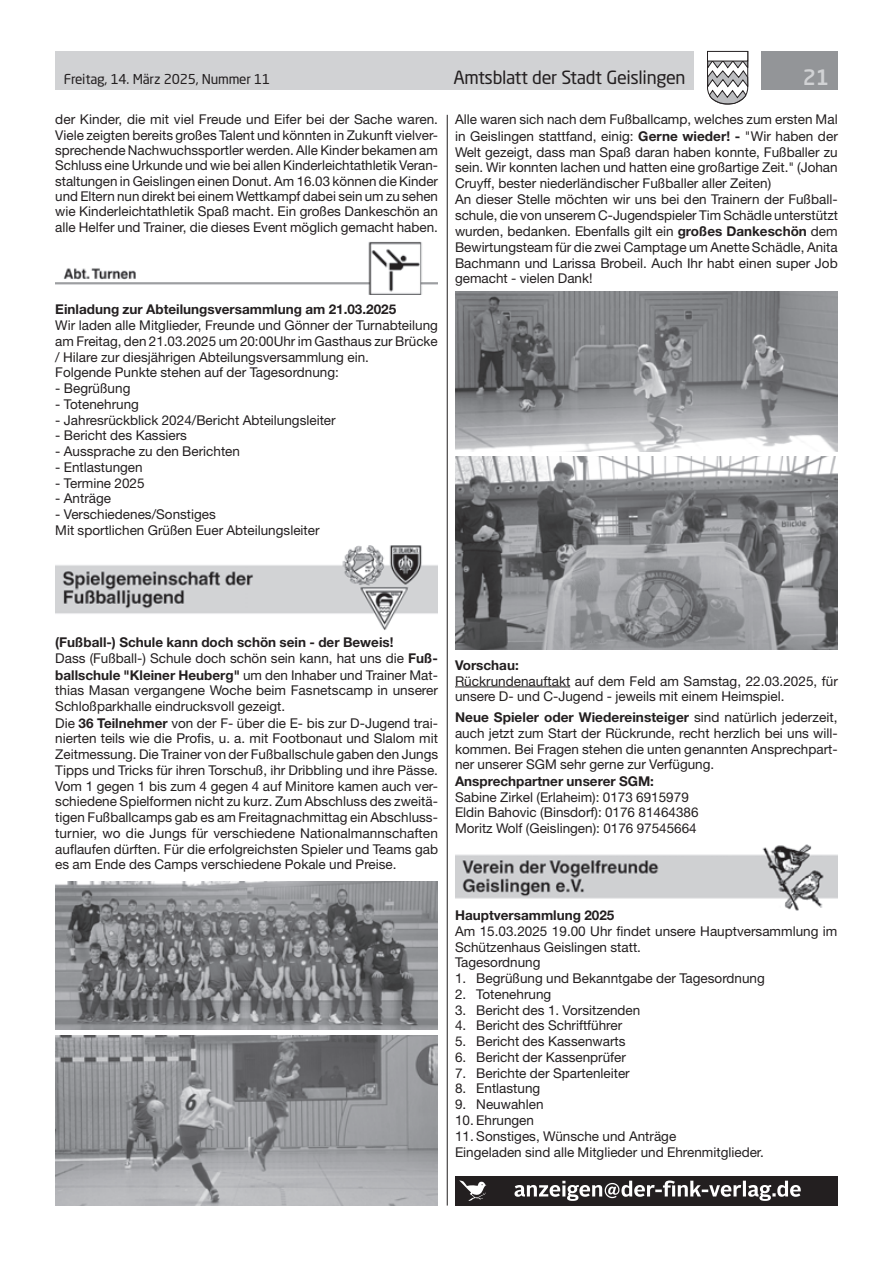
<style>
.page{position:relative;width:893px;height:1263px;background:#fff}
.page>*{position:absolute;margin:0;border:0;box-sizing:border-box;transform-origin:0 0}
.t1{font:500 21px "Neo Sans Std";color:#d1d2d4}
.t2{font:18px "Neo Sans Std";letter-spacing:-.02em;color:#231f20}
.t3{font:13.5px/15.9px "Helvetica Neue LT Std";color:#231f20}
.t4{font:700 13.5px "Helvetica Neue LT Std";color:#231f20}
.t5{font:13.5px "Neo Sans Std";letter-spacing:-.015em;color:#231f20}
.s1{font-weight:700}
</style>
<div class="page">
<div style="left:55px;top:51px;width:639px;height:38px;background:#d1d2d4"></div>
<div style="left:761px;top:51px;width:77px;height:38px;background:#939598"></div>
<svg style="left:707px;top:51px;width:42px;height:54px"></svg>
<div style="left:707px;top:51px;width:41px;height:10px;background:#fff"></div>
<div style="left:707px;top:51px;width:41px;height:10px;border:1px solid #231f20"></div>
<hr style="left:447px;top:115px;width:1px;height:1090px;background:#231f20">
<img style="left:55px;top:242px;width:383px;height:52px">
<img style="left:55px;top:545px;width:383px;height:85px">
<img style="left:55px;top:881px;width:383px;height:149px">
<img style="left:55px;top:1035px;width:383px;height:170px">
<hr style="left:455px;top:687px;width:115px;height:1px;background:#231f20">
<img style="left:455px;top:291px;width:383px;height:160px">
<img style="left:455px;top:456px;width:383px;height:193px">
<img style="left:455px;top:844px;width:383px;height:67px">
<div style="left:455px;top:1176px;width:383px;height:29px;background:#231f20"></div>
<svg style="left:459px;top:1180px;width:27px;height:21px"></svg>
<svg style="left:514px;top:1180px;width:287px;height:21px"></svg>
<p class="t5" style="left:64px;top:71px;width:208px">Freitag, 14. März 2025, Nummer 11</p>
<h2 class="t2" style="left:453px;top:66px;width:234px">Amtsblatt der Stadt Geislingen</h2>
<h1 class="t1" style="left:803px;top:64px;width:28px">21</h1>
<p class="t3" style="left:55px;top:112px;width:384px;line-height:15.3px;text-align:justify">der Kinder, die mit viel Freude und Eifer bei der Sache waren.<br>Viele zeigten bereits großes Talent und könnten in Zukunft vielver&shy;sprechende Nachwuchssportler werden. Alle Kinder bekamen am Schluss eine Urkunde und wie bei allen Kinderleichtathletik Veran&shy;staltungen in Geislingen einen Donut. Am 16.03 können die Kinder und Eltern nun direkt bei einem Wettkampf dabei sein um zu sehen wie Kinderleichtathletik Spaß macht. Ein großes Dankeschön an alle Helfer und Trainer, die dieses Event möglich gemacht haben.</p>
<p class="t3" style="left:455px;top:112px;width:384px">Alle waren sich nach dem Fußballcamp, welches zum ersten Mal in Geislingen stattfand, einig: <span class="s1">Gerne wieder! -</span> "Wir haben der Welt gezeigt, dass man Spaß daran haben konnte, Fußballer zu sein. Wir konnten lachen und hatten eine großartige Zeit." (Johan Cruyff, bester niederländischer Fußballer aller Zeiten)<br>An dieser Stelle möchten wir uns bei den Trainern der Fußball&shy;schule, die von unserem C-Jugendspieler Tim Schädle unterstützt wurden, bedanken. Ebenfalls gilt ein <span class="s1">großes Dankeschön</span> dem Bewirtungsteam für die zwei Camptage um Anette Schädle, Anita Bachmann und Larissa Brobeil. Auch Ihr habt einen super Job gemacht - vielen Dank!</p>
<p class="t4" style="left:55px;top:301px;width:342px">Einladung zur Abteilungsversammlung am 21.03.2025</p>
<p class="t3" style="left:55px;top:317px;width:384px">Wir laden alle Mitglieder, Freunde und Gönner der Turnabteilung am Freitag, den 21.03.2025 um 20:00Uhr im Gasthaus zur Brücke / Hilare zur diesjährigen Abteilungsversammlung ein.<br>Folgende Punkte stehen auf der Tagesordnung:</p>
<p class="t3" style="left:55px;top:380px;width:77px">- Begrüßung</p>
<p class="t3" style="left:55px;top:396px;width:85px">- Totenehrung</p>
<p class="t3" style="left:55px;top:412px;width:282px">- Jahresrückblick 2024/Bericht Abteilungsleiter</p>
<p class="t3" style="left:55px;top:427px;width:133px">- Bericht des Kassiers</p>
<p class="t3" style="left:55px;top:443px;width:186px">- Aussprache zu den Berichten</p>
<p class="t3" style="left:55px;top:459px;width:89px">- Entlastungen</p>
<p class="t3" style="left:55px;top:475px;width:91px">- Termine 2025</p>
<p class="t3" style="left:55px;top:490px;width:57px">- Anträge</p>
<p class="t3" style="left:55px;top:506px;width:266px">- Verschiedenes/Sonstiges<br>Mit sportlichen Grüßen Euer Abteilungsleiter</p>
<p class="t3" style="left:55px;top:634px;width:384px"><span class="s1">(Fußball-) Schule kann doch schön sein - der Beweis!<br></span>Dass (Fußball-) Schule doch schön sein kann, hat uns die <span class="s1">Fuß&shy;ballschule "Kleiner Heuberg"</span> um den Inhaber und Trainer Mat&shy;thias Masan vergangene Woche beim Fasnetscamp in unserer Schloßparkhalle eindrucksvoll gezeigt.<br>Die <span class="s1">36 Teilnehmer</span> von der F- über die E- bis zur D-Jugend trai&shy;nierten teils wie die Profis, u. a. mit Footbonaut und Slalom mit Zeitmessung. Die Trainer von der Fußballschule gaben den Jungs Tipps und Tricks für ihren Torschuß, ihr Dribbling und ihre Pässe.<br>Vom 1 gegen 1 bis zum 4 gegen 4 auf Minitore kamen auch ver&shy;schiedene Spielformen nicht zu kurz. Zum Abschluss des zweitä&shy;tigen Fußballcamps gab es am Freitagnachmittag ein Abschluss&shy;turnier, wo die Jungs für verschiedene Nationalmannschaften auflaufen dürften. Für die erfolgreichsten Spieler und Teams gab es am Ende des Camps verschiedene Pokale und Preise.</p>
<p class="t4" style="left:455px;top:657px;width:65px">Vorschau:</p>
<p class="t3" style="left:455px;top:673px;width:384px">Rückrundenauftakt auf dem Feld am Samstag, 22.03.2025, für unsere D- und C-Jugend - jeweils mit einem Heimspiel.</p>
<p class="t3" style="left:455px;top:709px;width:384px;text-align:justify"><span class="s1">Neue Spieler oder Wiedereinsteiger</span> sind natürlich jederzeit, auch jetzt zum Start der Rückrunde, recht herzlich bei uns will&shy;kommen. Bei Fragen stehen die unten genannten Ansprechpart&shy;ner unserer SGM sehr gerne zur Verfügung.</p>
<p class="t4" style="left:455px;top:773px;width:201px">Ansprechpartner unserer SGM:</p>
<p class="t3" style="left:455px;top:789px;width:245px">Sabine Zirkel (Erlaheim): 0173 6915979<br>Eldin Bahovic (Binsdorf): 0176 81464386<br>Moritz Wolf (Geislingen): 0176 97545664</p>
<p class="t4" style="left:455px;top:907px;width:161px">Hauptversammlung 2025</p>
<p class="t3" style="left:455px;top:923px;width:384px">Am 15.03.2025 19.00 Uhr findet unsere Hauptversammlung im<br>Schützenhaus Geislingen statt.<br>Tagesordnung</p>
<p class="t3" style="left:455px;top:970px;width:311px">1. Begrüßung und Bekanntgabe der Tagesordnung</p>
<p class="t3" style="left:455px;top:986px;width:98px">2. Totenehrung</p>
<p class="t3" style="left:455px;top:1002px;width:187px">3. Bericht des 1. Vorsitzenden</p>
<p class="t3" style="left:455px;top:1017px;width:169px">4. Bericht des Schriftführer</p>
<p class="t3" style="left:455px;top:1033px;width:172px">5. Bericht des Kassenwarts</p>
<p class="t3" style="left:455px;top:1049px;width:173px">6. Bericht der Kassenprüfer</p>
<p class="t3" style="left:455px;top:1065px;width:176px">7. Berichte der Spartenleiter</p>
<p class="t3" style="left:455px;top:1080px;width:87px">8. Entlastung</p>
<p class="t3" style="left:455px;top:1096px;width:90px">9. Neuwahlen</p>
<p class="t3" style="left:455px;top:1112px;width:81px">10. Ehrungen</p>
<p class="t3" style="left:455px;top:1128px;width:310px">11. Sonstiges, Wünsche und Anträge<br>Eingeladen sind alle Mitglieder und Ehrenmitglieder.</p>
</div>
